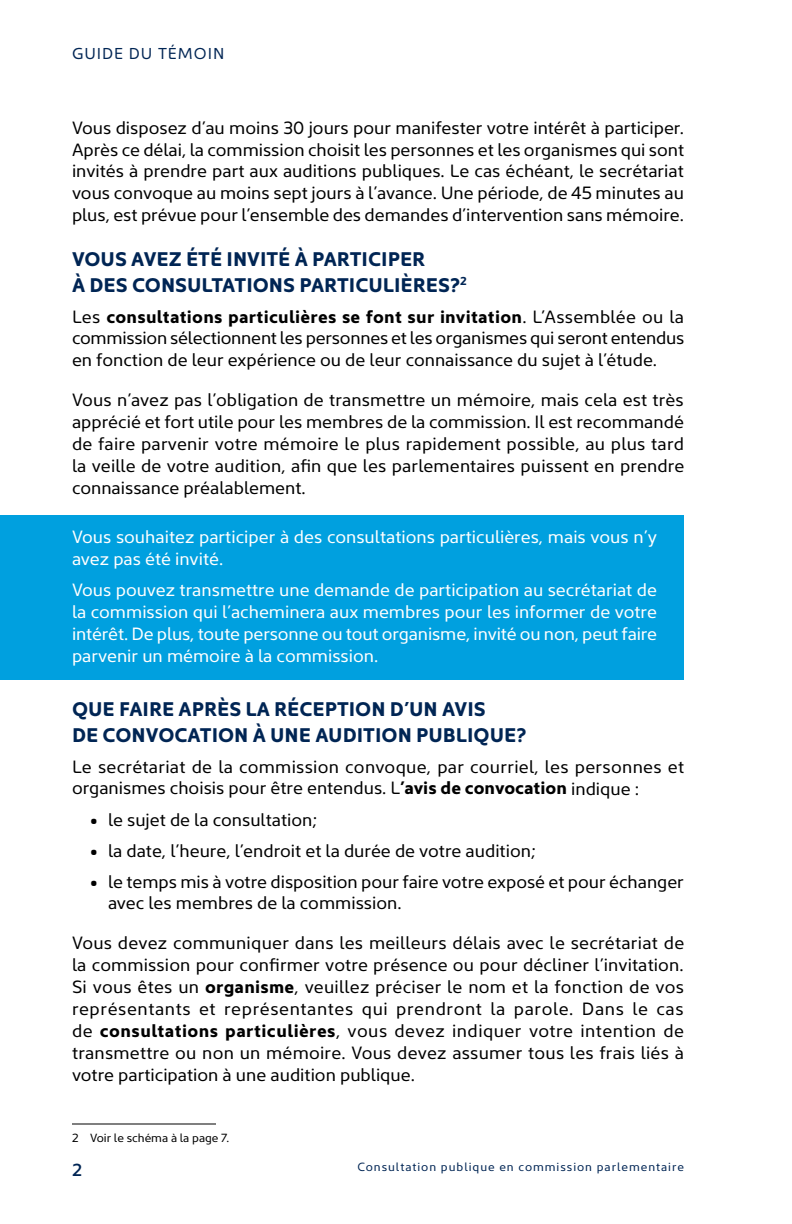
<style>
.page{position:relative;width:792px;height:1224px;background:#fff}
.page>*{position:absolute;margin:0;border:0;box-sizing:border-box;transform-origin:0 0}
.t1{font:700 20px/26px "Kyrial Sans Pro";color:#002554}
.t2{font:18px/22px "Kyrial Sans Pro";color:#000;text-align:justify}
.t3{font:18px/22px "Kyrial Sans Pro";color:#fff}
.t4{font:600 18px "Kyrial Sans Pro";color:#002554}
.t5{font:16px "Kyrial Sans Pro";letter-spacing:.06em;color:#002554}
.t6{font:12px "Kyrial Sans Pro";letter-spacing:.08em;color:#002554}
.P-Note{font:12px "Kyrial Sans Pro";color:#000}
.s1{font-weight:700}
</style>
<div class="page">
<div style="left:0;top:515px;width:684px;height:165px;background:#00a0df"></div>
<hr style="left:72px;top:1124px;width:144px;height:1px;background:#000">
<p class="t5" style="left:72px;top:43px;width:154px">GUIDE DU TÉMOIN</p>
<p class="t2" style="left:72px;top:115px;width:614px">Vous disposez d’au moins 30 jours pour manifester votre intérêt à participer.<br>Après ce délai, la commission choisit les personnes et les organismes qui sont invités à prendre part aux auditions publiques. Le cas échéant, le secrétariat vous convoque au moins sept jours à l’avance. Une période, de 45 minutes au plus, est prévue pour l’ensemble des demandes d’intervention sans mémoire.</p>
<h2 class="t1" style="left:72px;top:244px;width:396px">VOUS AVEZ ÉTÉ INVITÉ À PARTICIPER<br>À DES CONSULTATIONS PARTICULIÈRES?<sup>2</sup></h2>
<p class="t2" style="left:72px;top:304px;width:614px">Les <span class="s1">consultations particulières se font sur invitation</span>. L’Assemblée ou la commission sélectionnent les personnes et les organismes qui seront entendus en fonction de leur expérience ou de leur connaissance du sujet à l’étude.</p>
<p class="t2" style="left:72px;top:388px;width:614px">Vous n’avez pas l’obligation de transmettre un mémoire, mais cela est très apprécié et fort utile pour les membres de la commission. Il est recommandé de faire parvenir votre mémoire le plus rapidement possible, au plus tard la veille de votre audition, afin que les parlementaires puissent en prendre connaissance préalablement.</p>
<p class="t3" style="left:72px;top:525px;width:586px">Vous souhaitez participer à des consultations particulières, mais vous n’y avez pas été invité.</p>
<p class="t3" style="left:72px;top:578px;width:587px;text-align:justify">Vous pouvez transmettre une demande de participation au secrétariat de la commission qui l’acheminera aux membres pour les informer de votre intérêt. De plus, toute personne ou tout organisme, invité ou non, peut faire parvenir un mémoire à la commission.</p>
<h2 class="t1" style="left:72px;top:694px;width:456px">QUE FAIRE APRÈS LA RÉCEPTION D’UN AVIS<br>DE CONVOCATION À UNE AUDITION PUBLIQUE?</h2>
<p class="t2" style="left:72px;top:754px;width:614px">Le secrétariat de la commission convoque, par courriel, les personnes et organismes choisis pour être entendus. L<span class="s1">’avis de convocation</span> indique :</p>
<p class="t2" style="left:90px;top:807px;width:229px">• le sujet de la consultation;</p>
<p class="t2" style="left:90px;top:838px;width:448px">• la date, l’heure, l’endroit et la durée de votre audition;</p>
<p class="t2" style="left:108px;top:869px;width:577px;text-indent:-18px">• le temps mis à votre disposition pour faire votre exposé et pour échanger avec les membres de la commission.</p>
<p class="t2" style="left:72px;top:931px;width:614px">Vous devez communiquer dans les meilleurs délais avec le secrétariat de la commission pour confirmer votre présence ou pour décliner l’invitation.<br>Si vous êtes un <span class="s1">organisme</span>, veuillez préciser le nom et la fonction de vos représentants et représentantes qui prendront la parole. Dans le cas de <span class="s1">consultations particulières</span>, vous devez indiquer votre intention de transmettre ou non un mémoire. Vous devez assumer tous les frais liés à votre participation à une audition publique.</p>
<p class="P-Note" style="left:72px;top:1130px;width:159px">2 Voir le schéma à la page 7.</p>
<p class="t4" style="left:72px;top:1156px;width:12px">2</p>
<p class="t6" style="left:357px;top:1159px;width:328px">Consultation publique en commission parlementaire</p>
</div>
